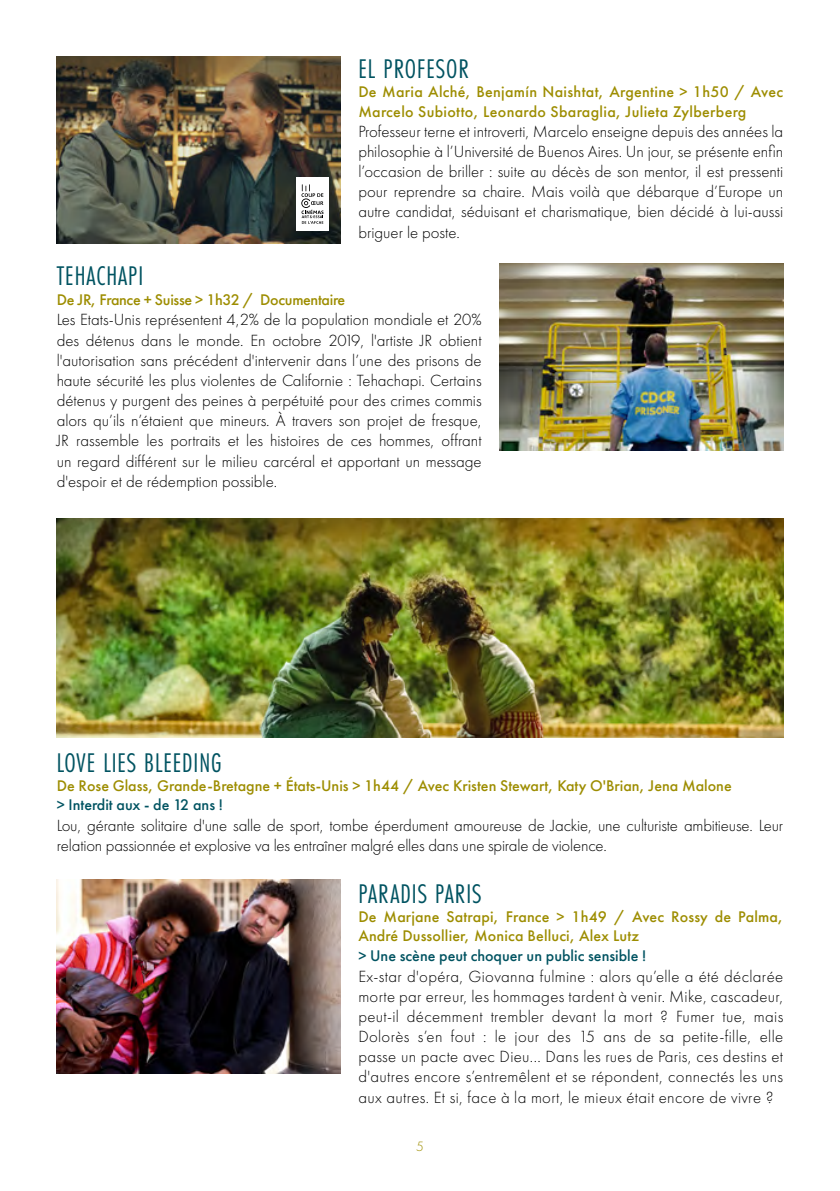
<style>
.page{position:relative;width:840px;height:1191px;background:#fff}
.page>*{position:absolute;margin:0;border:0;box-sizing:border-box;transform-origin:0 0}
.t1{font:28px "Futura PT Cond";letter-spacing:.035em;color:#005361}
.t2{font:300 16.8px/20.2px "Futura PT";letter-spacing:-.01em;color:#000;text-align:justify}
.t3{font:500 16px/19.2px "Futura PT";letter-spacing:.01em;color:#9d8d00}
.t4{font:500 16px "Futura PT";color:#005361}
.t5{font:500 16px "Futura PT";letter-spacing:-.02em;color:#9d8d00}
.t6{font:300 14px "Futura PT";color:#9d8d00}
</style>
<div class="page">
<img style="left:57px;top:879px;width:283px;height:194px">
<img style="left:57px;top:519px;width:725px;height:218px">
<img style="left:499px;top:264px;width:283px;height:187px">
<img style="left:57px;top:57px;width:283px;height:187px">
<div style="left:296px;top:177px;width:33px;height:53px;background:#fff"></div>
<svg style="left:301px;top:184px;width:22px;height:40px"></svg>
<h1 class="t1" style="left:358px;top:52px;width:112px">EL PROFESOR</h1>
<p class="t3" style="left:358px;top:82px;width:426px">De Maria Alché, Benjamín Naishtat, Argentine &gt; 1h50 / Avec<br>Marcelo Subiotto, Leonardo Sbaraglia, Julieta Zylberberg</p>
<p class="t2" style="left:358px;top:121px;width:426px">Professeur terne et introverti, Marcelo enseigne depuis des années la philosophie à l’Université de Buenos Aires. Un jour, se présente enfin l’occasion de briller : suite au décès de son mentor, il est pressenti pour reprendre sa chaire. Mais voilà que débarque d’Europe un autre candidat, séduisant et charismatique, bien décidé à lui-aussi briguer le poste.</p>
<h1 class="t1" style="left:57px;top:259px;width:88px">TEHACHAPI</h1>
<p class="t5" style="left:57px;top:290px;width:290px">De JR, France + Suisse &gt; 1h32 / Documentaire</p>
<p class="t2" style="left:57px;top:310px;width:426px">Les Etats-Unis représentent 4,2% de la population mondiale et 20% des détenus dans le monde. En octobre 2019, l'artiste JR obtient l'autorisation sans précédent d'intervenir dans l’une des prisons de haute sécurité les plus violentes de Californie : Tehachapi. Certains détenus y purgent des peines à perpétuité pour des crimes commis alors qu’ils n’étaient que mineurs. À travers son projet de fresque, JR rassemble les portraits et les histoires de ces hommes, offrant un regard différent sur le milieu carcéral et apportant un message d'espoir et de rédemption possible.</p>
<h1 class="t1" style="left:57px;top:746px;width:166px">LOVE LIES BLEEDING</h1>
<p class="t3" style="left:57px;top:776px;width:676px">De Rose Glass, Grande-Bretagne + États-Unis &gt; 1h44 / Avec Kristen Stewart, Katy O'Brian, Jena Malone</p>
<p class="t4" style="left:57px;top:795px;width:168px">&gt; Interdit aux - de 12 ans !</p>
<p class="t2" style="left:57px;top:815px;width:727px">Lou, gérante solitaire d'une salle de sport, tombe éperdument amoureuse de Jackie, une culturiste ambitieuse. Leur relation passionnée et explosive va les entraîner malgré elles dans une spirale de violence.</p>
<h1 class="t1" style="left:358px;top:877px;width:124px">PARADIS PARIS</h1>
<p class="t3" style="left:358px;top:907px;width:426px">De Marjane Satrapi, France &gt; 1h49 / Avec Rossy de Palma,<br>André Dussollier, Monica Belluci, Alex Lutz</p>
<p class="t4" style="left:358px;top:946px;width:289px">&gt; Une scène peut choquer un public sensible !</p>
<p class="t2" style="left:358px;top:966px;width:426px">Ex-star d'opéra, Giovanna fulmine : alors qu’elle a été déclarée morte par erreur, les hommages tardent à venir. Mike, cascadeur, peut-il décemment trembler devant la mort ? Fumer tue, mais Dolorès s’en fout : le jour des 15 ans de sa petite-fille, elle passe un pacte avec Dieu... Dans les rues de Paris, ces destins et d'autres encore s’entremêlent et se répondent, connectés les uns aux autres. Et si, face à la mort, le mieux était encore de vivre ?</p>
<p class="t6" style="left:416px;top:1138px;width:9px">5</p>
</div>
